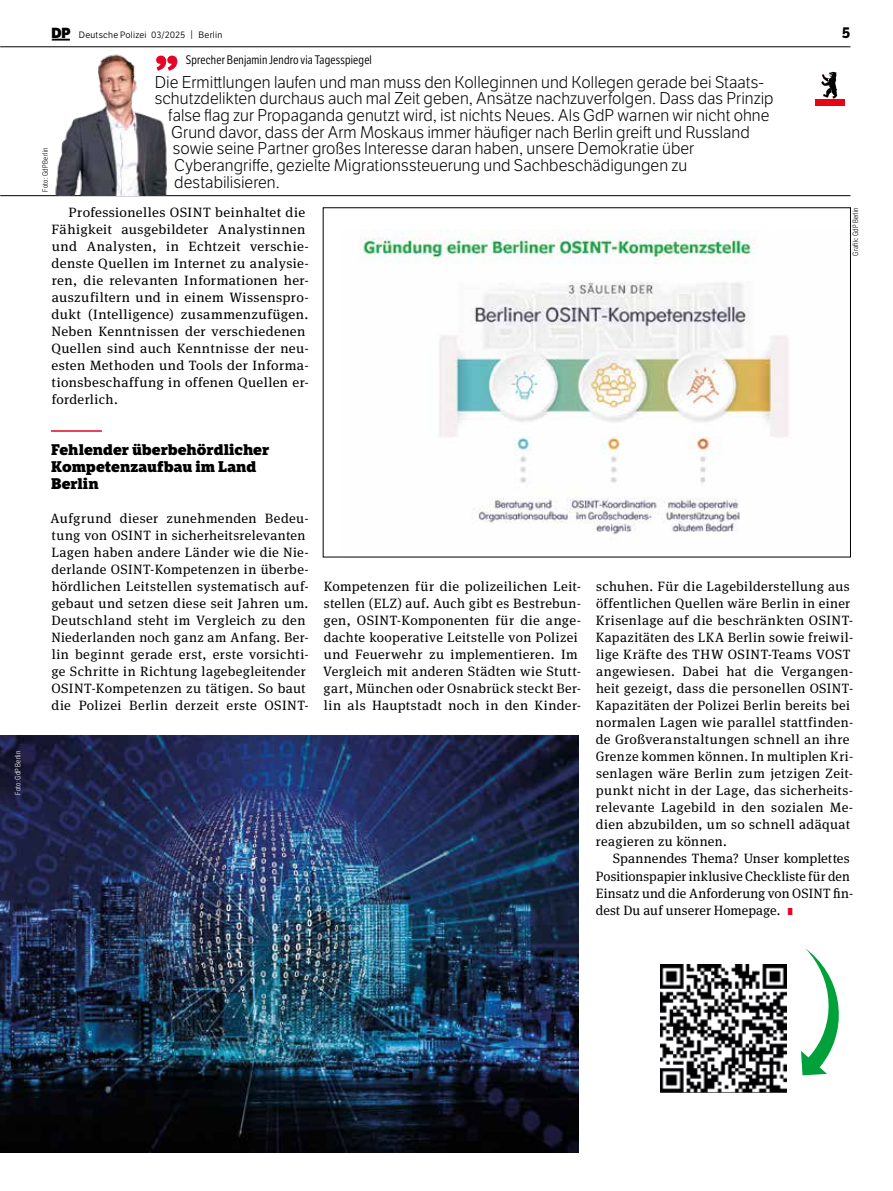
<style>
.page{position:relative;width:893px;height:1191px;background:#fff}
.page>*{position:absolute;margin:0;border:0;box-sizing:border-box;transform-origin:0 0}
.t1{font:52.5px "LFT Etica XB";color:#e40428}
.t2{font:16.5px "LFT Etica Lt";letter-spacing:.005em;color:#000}
.t3{font:800 15px/17px "LFT Etica Sheriff";color:#000}
.t4{font:700 15px "LFT Etica";color:#000}
.t5{font:13.5px/17px "Meta Serif Pro";letter-spacing:.03em;color:#000}
.t6{font:13.5px/17px "Meta Serif Pro";letter-spacing:.03em;color:#000;scale:1.04 1}
.t7{font:13.5px/17px "Meta Serif Pro";letter-spacing:.01em;color:#000}
.t8{font:12px "LFT Etica Condensed";letter-spacing:.015em;color:#000}
.t9{font:9px "LFT Etica Bk";letter-spacing:.025em;color:#000}
.t10{font:300 7.5px "LFT Etica Condensed";letter-spacing:.025em;color:#000}
.t11{font:300 7.5px "LFT Etica Condensed";letter-spacing:.02em;color:#fff}
.s1{font-family:"LFT Etica XB";font-size:14.25px}
.s2{font-size:9.3px}
.s3{font-family:"LFT Etica XB";font-size:9.75px;color:#e40428}
</style>
<div class="page">
<hr style="left:0;top:47px;width:850px;height:1px;background:#000">
<svg style="left:52px;top:39px;width:18px;height:2px"></svg>
<div style="left:815px;top:99px;width:30px;height:7px;background:#e30613"></div>
<svg style="left:821px;top:72px;width:16px;height:27px"></svg>
<hr style="left:0;top:195px;width:850px;height:1px;background:#000">
<img style="left:0;top:735px;width:578px;height:417px">
<img style="left:359px;top:230px;width:430px;height:305px">
<hr style="left:51px;top:430px;width:51px;height:2px;background:#e40428">
<img style="left:661px;top:964px;width:126px;height:128px">
<img style="left:51px;top:54px;width:128px;height:142px">
<svg style="left:801px;top:949px;width:38px;height:126px"></svg>
<p class="t11" style="left:13px;top:795px;width:45px;rotate:-90deg">Foto: GdP Berlin</p>
<p class="t9" style="left:52px;top:29px;width:172px"><span class="s1">DP</span> Deutsche Polizei 03/2025 <span class="s2">|</span> Berlin</p>
<p class="t4" style="left:842px;top:23px;width:10px">5</p>
<p class="t10" style="left:41px;top:192px;width:45px;rotate:-90deg">Foto: GdP Berlin</p>
<p class="t8" style="left:186px;top:53px;width:187px">Sprecher Benjamin Jendro via Tagesspiegel</p>
<h1 class="t1" style="left:155px;top:11px;width:25px">„</h1>
<p class="t2" style="left:155px;top:73px;width:611px">Die Ermittlungen laufen und man muss den Kolleginnen und Kollegen gerade bei Staats-</p>
<p class="t2" style="left:155px;top:89px;width:620px">schutzdelikten durchaus auch mal Zeit geben, Ansätze nachzuverfolgen. Dass das Prinzip</p>
<p class="t2" style="left:168px;top:106px;width:603px">false flag zur Propaganda genutzt wird, ist nichts Neues. Als GdP warnen wir nicht ohne</p>
<p class="t2" style="left:171px;top:123px;width:580px">Grund davor, dass der Arm Moskaus immer häufiger nach Berlin greift und Russland</p>
<p class="t2" style="left:173px;top:139px;width:523px">sowie seine Partner großes Interesse daran haben, unsere Demokratie über</p>
<p class="t2" style="left:174px;top:156px;width:514px">Cyberangriffe, gezielte Migrationssteuerung und Sachbeschädigungen zu</p>
<p class="t2" style="left:174px;top:173px;width:107px">destabilisieren.</p>
<p class="t6" style="left:51px;top:203px;width:249px;text-indent:17px">Professionelles OSINT beinhaltet die Fähigkeit ausgebildeter Analystinnen und Analysten, in Echtzeit verschie&shy;denste Quellen im Internet zu analysie&shy;ren, die relevanten Informationen her&shy;auszufiltern und in einem Wissenspro&shy;dukt (Intelligence) zusammenzufügen.<br>Neben Kenntnissen der verschiedenen Quellen sind auch Kenntnisse der neu&shy;esten Methoden und Tools der Informa&shy;tionsbeschaffung in offenen Quellen er&shy;forderlich.</p>
<p class="t3" style="left:51px;top:441px;width:220px">Fehlender überbehördlicher<br>Kompetenzaufbau im Land<br>Berlin</p>
<p class="t5" style="left:50px;top:509px;width:260px">Aufgrund dieser zunehmenden Bedeu&shy;tung von OSINT in sicherheitsrelevanten Lagen haben andere Länder wie die Nie&shy;derlande OSINT-Kompetenzen in überbe&shy;hördlichen Leitstellen systematisch auf&shy;gebaut und setzen diese seit Jahren um.<br>Deutschland steht im Vergleich zu den Niederlanden noch ganz am Anfang. Ber&shy;lin beginnt gerade erst, erste vorsichti&shy;ge Schritte in Richtung lagebegleitender OSINT-Kompetenzen zu tätigen. So baut die Polizei Berlin derzeit erste OSINT-</p>
<p class="t10" style="left:851px;top:256px;width:50px;rotate:-90deg">Grafik: GdP Berlin</p>
<p class="t5" style="left:323px;top:577px;width:260px">Kompetenzen für die polizeilichen Leit&shy;stellen (ELZ) auf. Auch gibt es Bestrebun&shy;gen, OSINT-Komponenten für die ange&shy;dachte kooperative Leitstelle von Polizei und Feuerwehr zu implementieren. Im Vergleich mit anderen Städten wie Stutt&shy;gart, München oder Osnabrück steckt Ber&shy;lin als Hauptstadt noch in den Kinder-</p>
<p class="t5" style="left:596px;top:577px;width:259px">schuhen. Für die Lagebilderstellung aus öffentlichen Quellen wäre Berlin in einer Krisenlage auf die beschränkten OSINT-Kapazitäten des LKA Berlin sowie freiwil&shy;lige Kräfte des THW OSINT-Teams VOST angewiesen. Dabei hat die Vergangen&shy;heit gezeigt, dass die personellen OSINT-Kapazitäten der Polizei Berlin bereits bei normalen Lagen wie parallel stattfinden&shy;de Großveranstaltungen schnell an ihre Grenze kommen können. In multiplen Kri&shy;senlagen wäre Berlin zum jetzigen Zeit&shy;punkt nicht in der Lage, das sicherheits&shy;relevante Lagebild in den sozialen Me&shy;dien abzubilden, um so schnell adäquat reagieren zu können.</p>
<p class="t7" style="left:596px;top:849px;width:259px;text-indent:17px">Spannendes Thema? Unser komplettes Positionspapier inklusive Checkliste für den Einsatz und die Anforderung von OSINT fin&shy;dest Du auf unserer Homepage. <span class="s3">I</span></p>
</div>
